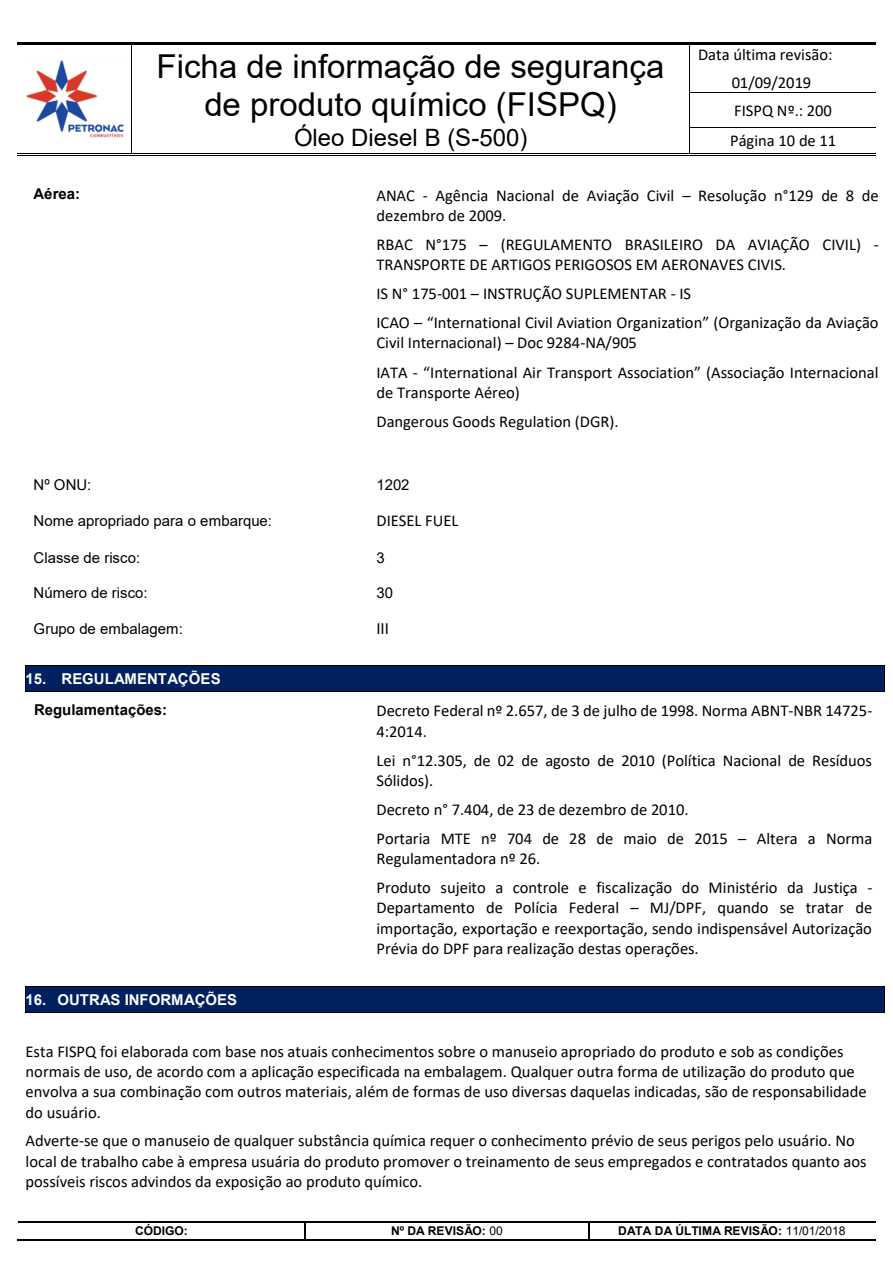
<style>
.page{position:relative;width:893px;height:1263px;background:#fff}
.page>*{position:absolute;margin:0;border:0;box-sizing:border-box;transform-origin:0 0}
.t1{font:33px/38px "Arial";color:#000;text-align:center}
.t2{font:24px "Arial";color:#000}
.t3{font:16.5px/20.1px "Calibri";color:#000}
.t4{font:15px "Arial";color:#000}
.t5{font:700 15px "Arial";color:#fff}
.t6{font:700 15px "Arial";color:#000}
.t7{font:700 12px "Arial";letter-spacing:.005em;color:#000}
.s1{font-weight:400}
</style>
<div class="page">
<hr style="left:17px;top:42px;width:114px;height:3px;background:#000">
<hr style="left:134px;top:42px;width:556px;height:3px;background:#000">
<hr style="left:692px;top:42px;width:184px;height:3px;background:#000">
<hr style="left:131px;top:45px;width:1px;height:47px;background:#000">
<hr style="left:690px;top:45px;width:1px;height:47px;background:#000">
<hr style="left:690px;top:92px;width:186px;height:1px;background:#000">
<hr style="left:131px;top:93px;width:1px;height:34px;background:#000">
<hr style="left:690px;top:93px;width:1px;height:34px;background:#000">
<hr style="left:690px;top:127px;width:186px;height:1px;background:#000">
<hr style="left:17px;top:155px;width:114px;height:1px;background:#000">
<hr style="left:17px;top:154px;width:114px;height:1px;background:#000">
<svg style="left:131px;top:127px;width:3px;height:29px"></svg>
<hr style="left:134px;top:155px;width:556px;height:1px;background:#000">
<hr style="left:134px;top:154px;width:556px;height:1px;background:#000">
<hr style="left:692px;top:155px;width:184px;height:1px;background:#000">
<hr style="left:692px;top:154px;width:184px;height:1px;background:#000">
<hr style="left:18px;top:1221px;width:287px;height:1px;background:#000">
<hr style="left:306px;top:1221px;width:282px;height:1px;background:#000">
<hr style="left:589px;top:1221px;width:286px;height:1px;background:#000">
<hr style="left:17px;top:1239px;width:288px;height:2px;background:#000">
<svg style="left:305px;top:1221px;width:1px;height:20px"></svg>
<hr style="left:306px;top:1239px;width:282px;height:2px;background:#000">
<svg style="left:588px;top:1221px;width:1px;height:20px"></svg>
<hr style="left:589px;top:1239px;width:286px;height:2px;background:#000">
<img style="left:26px;top:61px;width:98px;height:76px">
<div style="left:26px;top:665px;width:858px;height:26px;background:#002060"></div>
<hr style="left:26px;top:665px;width:858px;height:1px;background:#000">
<hr style="left:27px;top:691px;width:315px;height:1px;background:#000">
<hr style="left:343px;top:691px;width:541px;height:1px;background:#000">
<svg style="left:884px;top:665px;width:1px;height:27px"></svg>
<div style="left:26px;top:987px;width:858px;height:25px;background:#002060"></div>
<hr style="left:26px;top:986px;width:858px;height:1px;background:#000">
<hr style="left:26px;top:1012px;width:858px;height:1px;background:#000">
<svg style="left:884px;top:986px;width:1px;height:27px"></svg>
<h1 class="t1" style="left:157px;top:48px;width:509px">Ficha de informação de segurança de produto químico (FISPQ)</h1>
<h2 class="t2" style="left:294px;top:121px;width:235px">Óleo Diesel B (S-500)</h2>
<p class="t3" style="left:732px;top:41px;width:102px;line-height:27.6px;text-indent:-34px">Data última revisão:<br>01/09/2019<br>FISPQ Nº.: 200</p>
<p class="t3" style="left:730px;top:130px;width:108px">Página 10 de 11</p>
<p class="t6" style="left:34px;top:183px;width:48px">Aérea:</p>
<p class="t3" style="left:376px;top:185px;width:504px">ANAC - Agência Nacional de Aviação Civil – Resolução n°129 de 8 de dezembro de 2009.</p>
<p class="t3" style="left:376px;top:234px;width:504px">RBAC N°175 – (REGULAMENTO BRASILEIRO DA AVIAÇÃO CIVIL) -<br>TRANSPORTE DE ARTIGOS PERIGOSOS EM AERONAVES CIVIS.</p>
<p class="t3" style="left:376px;top:279px;width:504px;line-height:29.1px">IS N° 175-001 – INSTRUÇÃO SUPLEMENTAR - IS<br>ICAO – “International Civil Aviation Organization” (Organização da Aviação</p>
<p class="t3" style="left:376px;top:328px;width:504px;line-height:29.1px">Civil Internacional) – Doc 9284-NA/905<br>IATA - “International Air Transport Association” (Associação Internacional</p>
<p class="t3" style="left:376px;top:377px;width:244px;line-height:29.2px">de Transporte Aéreo)<br>Dangerous Goods Regulation (DGR).</p>
<p class="t4" style="left:34px;top:474px;width:59px">Nº ONU:</p>
<p class="t4" style="left:376px;top:474px;width:35px">1202</p>
<p class="t4" style="left:34px;top:511px;width:240px">Nome apropriado para o embarque:</p>
<p class="t3" style="left:376px;top:510px;width:84px">DIESEL FUEL</p>
<p class="t4" style="left:34px;top:547px;width:108px">Classe de risco:</p>
<p class="t4" style="left:376px;top:547px;width:10px">3</p>
<p class="t4" style="left:34px;top:583px;width:116px">Número de risco:</p>
<p class="t4" style="left:376px;top:583px;width:18px">30</p>
<p class="t4" style="left:34px;top:618px;width:151px">Grupo de embalagem:</p>
<p class="t4" style="left:376px;top:618px;width:14px">III</p>
<p class="t5" style="left:26px;top:668px;width:197px">15. REGULAMENTAÇÕES</p>
<p class="t6" style="left:34px;top:699px;width:135px">Regulamentações:</p>
<p class="t3" style="left:376px;top:700px;width:498px">Decreto Federal nº 2.657, de 3 de julho de 1998. Norma ABNT-NBR 14725-<br>4:2014.</p>
<p class="t3" style="left:376px;top:750px;width:497px">Lei n°12.305, de 02 de agosto de 2010 (Política Nacional de Resíduos<br>Sólidos).</p>
<p class="t3" style="left:376px;top:795px;width:497px;line-height:29.1px">Decreto n° 7.404, de 23 de dezembro de 2010.<br>Portaria MTE nº 704 de 28 de maio de 2015 – Altera a Norma</p>
<p class="t3" style="left:376px;top:844px;width:498px;line-height:29px">Regulamentadora nº 26.<br>Produto sujeito a controle e fiscalização do Ministério da Justiça -</p>
<p class="t3" style="left:376px;top:897px;width:497px;text-align:justify">Departamento de Polícia Federal – MJ/DPF, quando se tratar de importação, exportação e reexportação, sendo indispensável Autorização Prévia do DPF para realização destas operações.</p>
<p class="t5" style="left:26px;top:989px;width:213px">16. OUTRAS INFORMAÇÕES</p>
<p class="t3" style="left:26px;top:1041px;width:843px">Esta FISPQ foi elaborada com base nos atuais conhecimentos sobre o manuseio apropriado do produto e sob as condições normais de uso, de acordo com a aplicação especificada na embalagem. Qualquer outra forma de utilização do produto que envolva a sua combinação com outros materiais, além de formas de uso diversas daquelas indicadas, são de responsabilidade do usuário.</p>
<p class="t3" style="left:26px;top:1130px;width:843px">Adverte-se que o manuseio de qualquer substância química requer o conhecimento prévio de seus perigos pelo usuário. No local de trabalho cabe à empresa usuária do produto promover o treinamento de seus empregados e contratados quanto aos possíveis riscos advindos da exposição ao produto químico.</p>
<p class="t7" style="left:135px;top:1222px;width:54px">CÓDIGO:</p>
<p class="t7" style="left:391px;top:1222px;width:113px">Nº DA REVISÃO: <span class="s1">00</span></p>
<p class="t7" style="left:618px;top:1222px;width:229px">DATA DA ÚLTIMA REVISÃO: <span class="s1">11/01/2018</span></p>
</div>
